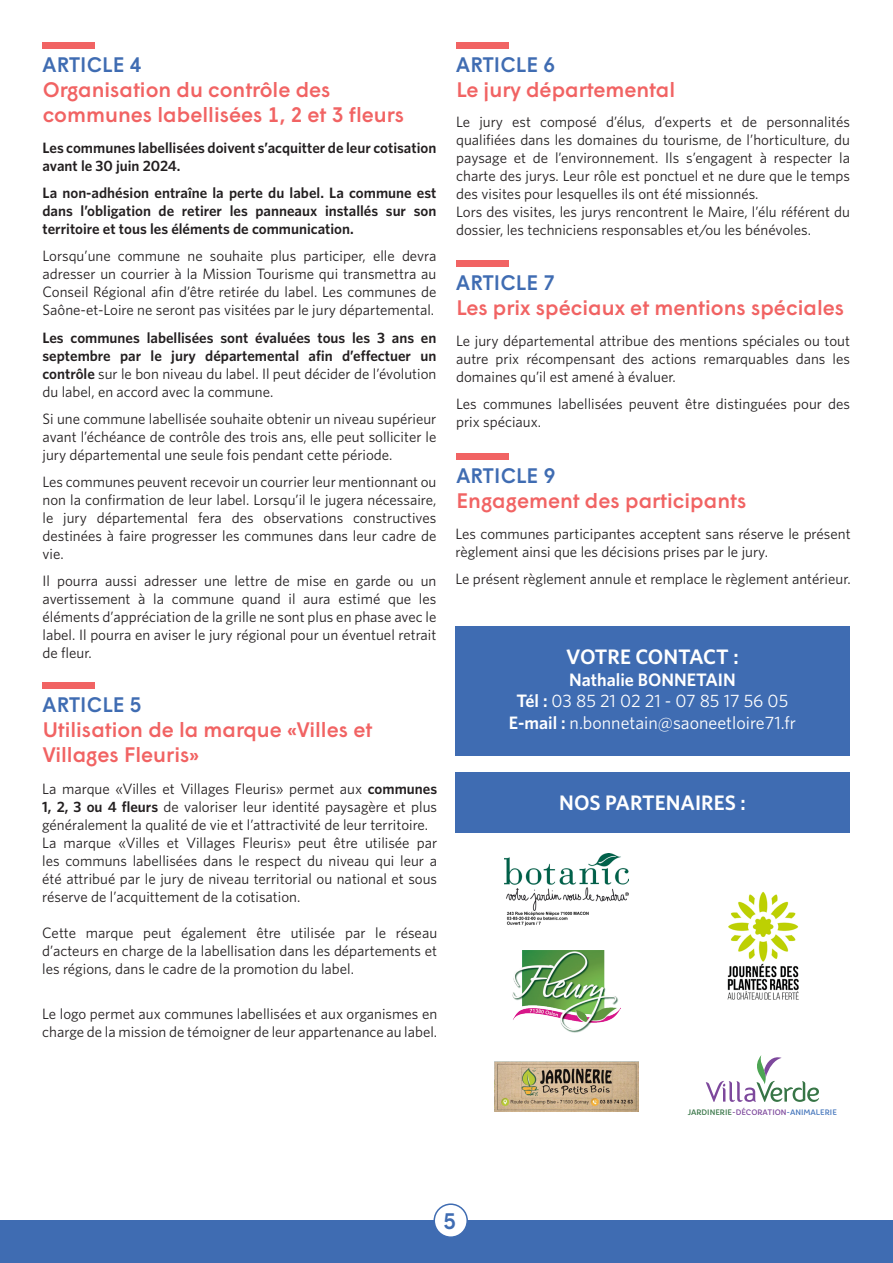
<style>
.page{position:relative;width:893px;height:1263px;background:#fff}
.page>*{position:absolute;margin:0;border:0;box-sizing:border-box;transform-origin:0 0}
.t1{font:500 22.5px "Wigrum";color:#3f6cb2}
.t2{font:500 21px/25.2px "Wigrum";color:#f16363}
.t3{font:500 21px "Wigrum";letter-spacing:.01em;color:#3f6cb2}
.t4{font:600 21px "Whitney";color:#fff}
.t5{font:18px "Whitney";color:#fff}
.t6{font:600 18px "Whitney";color:#fff}
.t7{font:15px/18px "Whitney";color:#231f20;text-align:justify}
.t8{font:600 15px/18px "Whitney";color:#231f20;text-align:justify}
.t9{font:500 7.95px "Core Rhino 55";color:#7d489c}
.s1{font-weight:400}
.s2{font-weight:600}
.s3{color:#377546}
.s4{color:#4576bc}
</style>
<div class="page">
<div style="left:42px;top:42px;width:53px;height:7px;background:#f16363"></div>
<div style="left:42px;top:682px;width:53px;height:7px;background:#f16363"></div>
<div style="left:456px;top:43px;width:52px;height:6px;background:#f16363"></div>
<div style="left:456px;top:260px;width:52px;height:7px;background:#f16363"></div>
<div style="left:456px;top:453px;width:52px;height:7px;background:#f16363"></div>
<div style="left:0;top:1221px;width:893px;height:42px;background:#3f6cb2"></div>
<div style="left:434px;top:1204px;width:33px;height:33px;background:#fff;border-radius:50%"></div>
<div style="left:433px;top:1203px;width:35px;height:35px;border:2px solid #3f6cb2;border-radius:50%"></div>
<div style="left:455px;top:626px;width:395px;height:129px;background:#3f6cb2"></div>
<div style="left:455px;top:772px;width:395px;height:60px;background:#3f6cb2"></div>
<img style="left:504px;top:854px;width:124px;height:72px">
<img style="left:512px;top:950px;width:109px;height:83px">
<img style="left:727px;top:891px;width:72px;height:109px">
<svg style="left:706px;top:1055px;width:113px;height:47px"></svg>
<img style="left:494px;top:1062px;width:144px;height:50px">
<p class="t3" style="left:43px;top:49px;width:100px">ARTICLE 4</p>
<p class="t2" style="left:43px;top:75px;width:363px">Organisation du contrôle des communes labellisées 1, 2 et 3 fleurs</p>
<p class="t8" style="left:43px;top:139px;width:395px">Les communes labellisées doivent s’acquitter de leur cotisation avant le 30 juin 2024.</p>
<p class="t8" style="left:43px;top:184px;width:395px">La non-adhésion entraîne la perte du label. La commune est dans l’obligation de retirer les panneaux installés sur son territoire et tous les éléments de communication.</p>
<p class="t7" style="left:43px;top:247px;width:395px">Lorsqu’une commune ne souhaite plus participer, elle devra adresser un courrier à la Mission Tourisme qui transmettra au Conseil Régional afin d’être retirée du label. Les communes de Saône-et-Loire ne seront pas visitées par le jury départemental.</p>
<p class="t8" style="left:43px;top:328px;width:395px">Les communes labellisées sont évaluées tous les 3 ans en septembre par le jury départemental afin d’effectuer un contrôle <span class="s1">sur le bon niveau du label. Il peut décider de l’évolution du label, en accord avec la commune.</span></p>
<p class="t7" style="left:43px;top:409px;width:395px">Si une commune labellisée souhaite obtenir un niveau supérieur avant l’échéance de contrôle des trois ans, elle peut solliciter le jury départemental une seule fois pendant cette période.</p>
<p class="t7" style="left:43px;top:472px;width:395px">Les communes peuvent recevoir un courrier leur mentionnant ou non la confirmation de leur label. Lorsqu’il le jugera nécessaire, le jury départemental fera des observations constructives destinées à faire progresser les communes dans leur cadre de vie.</p>
<p class="t7" style="left:43px;top:571px;width:395px">Il pourra aussi adresser une lettre de mise en garde ou un avertissement à la commune quand il aura estimé que les éléments d’appréciation de la grille ne sont plus en phase avec le label. Il pourra en aviser le jury régional pour un éventuel retrait de fleur.</p>
<p class="t3" style="left:43px;top:688px;width:100px">ARTICLE 5</p>
<p class="t2" style="left:43px;top:715px;width:331px">Utilisation de la marque «Villes et<br>Villages Fleuris»</p>
<p class="t7" style="left:42px;top:779px;width:396px">La marque «Villes et Villages Fleuris» permet aux <span class="s2">communes 1, 2, 3 ou 4 fleurs</span> de valoriser leur identité paysagère et plus généralement la qualité de vie et l’attractivité de leur territoire.</p>
<p class="t7" style="left:42px;top:833px;width:396px">La marque «Villes et Villages Fleuris» peut être utilisée par les communs labellisées dans le respect du niveau qui leur a été attribué par le jury de niveau territorial ou national et sous réserve de l’acquittement de la cotisation.</p>
<p class="t7" style="left:42px;top:923px;width:396px">Cette marque peut également être utilisée par le réseau d’acteurs en charge de la labellisation dans les départements et les régions, dans le cadre de la promotion du label.</p>
<p class="t7" style="left:42px;top:1004px;width:396px">Le logo permet aux communes labellisées et aux organismes en charge de la mission de témoigner de leur appartenance au label.</p>
<p class="t3" style="left:456px;top:49px;width:100px">ARTICLE 6</p>
<p class="t2" style="left:456px;top:75px;width:220px">Le jury départemental</p>
<p class="t7" style="left:456px;top:113px;width:395px">Le jury est composé d’élus, d’experts et de personnalités qualifiées dans les domaines du tourisme, de l’horticulture, du paysage et de l’environnement. Ils s’engagent à respecter la charte des jurys. Leur rôle est ponctuel et ne dure que le temps des visites pour lesquelles ils ont été missionnés.</p>
<p class="t7" style="left:456px;top:203px;width:395px">Lors des visites, les jurys rencontrent le Maire, l’élu référent du dossier, les techniciens responsables et/ou les bénévoles.</p>
<p class="t3" style="left:456px;top:266px;width:100px">ARTICLE 7</p>
<p class="t2" style="left:456px;top:293px;width:389px">Les prix spéciaux et mentions spéciales</p>
<p class="t7" style="left:456px;top:331px;width:395px">Le jury départemental attribue des mentions spéciales ou tout autre prix récompensant des actions remarquables dans les domaines qu’il est amené à évaluer.</p>
<p class="t7" style="left:456px;top:394px;width:395px">Les communes labellisées peuvent être distinguées pour des prix spéciaux.</p>
<p class="t3" style="left:456px;top:460px;width:100px">ARTICLE 9</p>
<p class="t2" style="left:457px;top:486px;width:291px">Engagement des participants</p>
<p class="t7" style="left:455px;top:524px;width:397px">Les communes participantes acceptent sans réserve le présent règlement ainsi que les décisions prises par le jury.</p>
<p class="t7" style="left:455px;top:569px;width:397px">Le présent règlement annule et remplace le règlement antérieur.</p>
<p class="t4" style="left:566px;top:643px;width:174px">VOTRE CONTACT :</p>
<p class="t6" style="left:569px;top:668px;width:168px">Nathalie BONNETAIN</p>
<p class="t5" style="left:517px;top:689px;width:273px"><span class="s2">Tél :</span> 03 85 21 02 21 - 07 85 17 56 05</p>
<p class="t5" style="left:509px;top:711px;width:289px"><span class="s2">E-mail :</span> n.bonnetain@saoneetloire71.fr</p>
<p class="t4" style="left:559px;top:789px;width:188px">NOS PARTENAIRES :</p>
<p class="t9" style="left:688px;top:1107px;width:151px"><span class="s3">JARDINERIE</span>-DÉCORATION<span class="s4">-ANIMALERIE</span></p>
<p class="t1" style="left:443px;top:1204px;width:14px">5</p>
</div>
